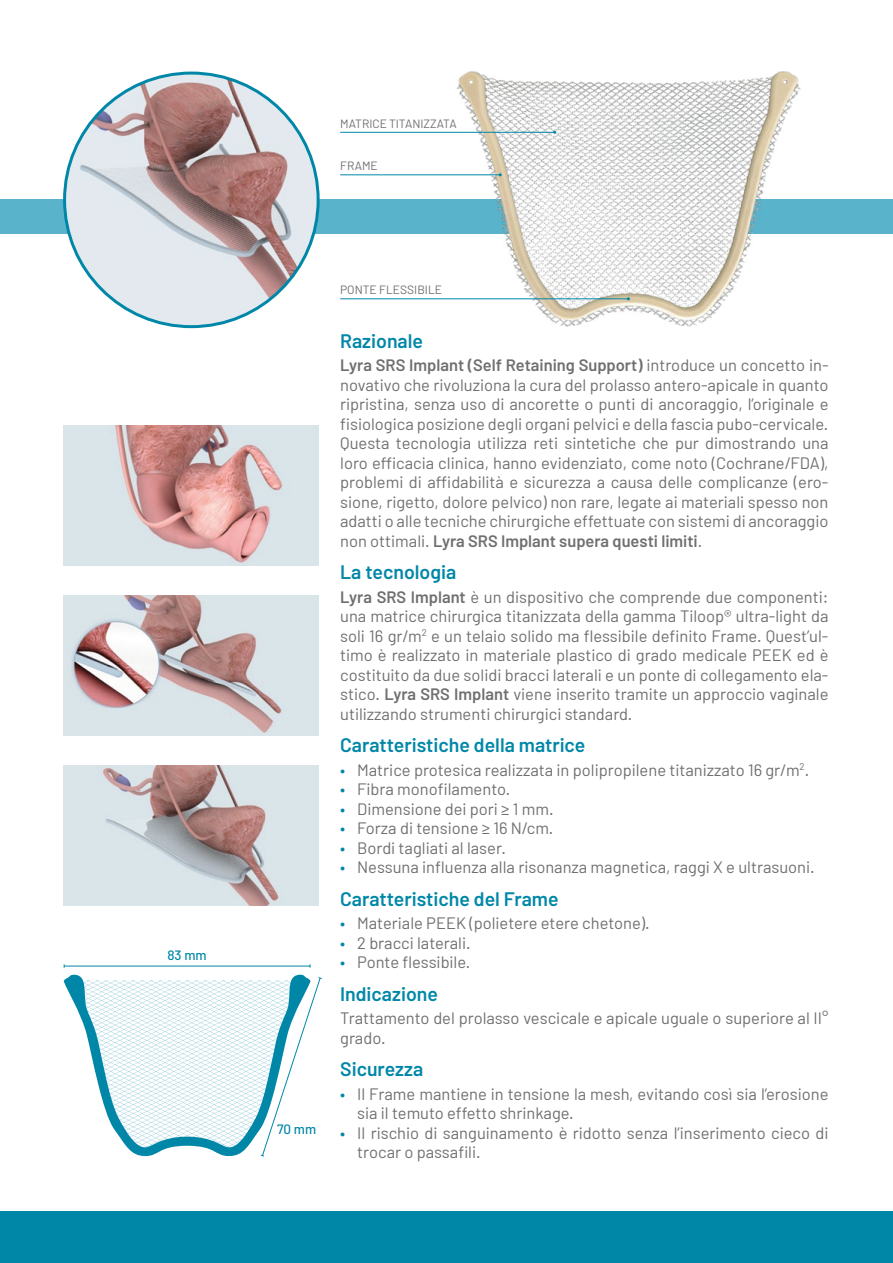
<style>
.page{position:relative;width:893px;height:1263px;background:#fff}
.page>*{position:absolute;margin:0;border:0;box-sizing:border-box;transform-origin:0 0}
.t1{font:600 19.5px "Barlow";color:#0087a8}
.t2{font:16.5px/19.5px "Barlow";color:#706f6f}
.t3{font:500 13.5px "Barlow";color:#0087a8}
.t4{font:12px "Barlow";color:#706f6f}
.s1{font-weight:600}
.s2{color:#0087a8}
</style>
<div class="page">
<div style="left:0;top:200px;width:509px;height:34px;background:#59b3cb"></div>
<div style="left:0;top:1212px;width:893px;height:51px;background:#0087a8"></div>
<div style="left:745px;top:200px;width:148px;height:34px;background:#59b3cb"></div>
<img style="left:65px;top:73px;width:253px;height:254px;border-radius:127px">
<img style="left:64px;top:425px;width:255px;height:141px">
<img style="left:64px;top:595px;width:255px;height:141px">
<img style="left:64px;top:765px;width:255px;height:141px">
<img style="left:455px;top:71px;width:349px;height:256px">
<hr style="left:340px;top:132px;width:215px;height:1px;background:#0087a8">
<hr style="left:340px;top:174px;width:160px;height:1px;background:#0087a8">
<hr style="left:340px;top:298px;width:288px;height:1px;background:#0087a8">
<hr style="left:64px;top:966px;width:246px;height:1px;background:#0087a8">
<svg style="left:64px;top:974px;width:258px;height:183px"></svg>
<p class="t3" style="left:167px;top:947px;width:41px">83 mm</p>
<p class="t4" style="left:340px;top:116px;width:118px">MATRICE TITANIZZATA</p>
<p class="t4" style="left:340px;top:158px;width:39px">FRAME</p>
<p class="t3" style="left:277px;top:1120px;width:41px">70 mm</p>
<p class="t4" style="left:340px;top:282px;width:103px">PONTE FLESSIBILE</p>
<p class="t1" style="left:340px;top:328px;width:84px">Razionale</p>
<p class="t2" style="left:340px;top:355px;width:490px;text-align:justify"><span class="s1">Lyra SRS Implant (Self Retaining Support)</span> introduce un concetto in&shy;novativo che rivoluziona la cura del prolasso antero-apicale in quanto ripristina, senza uso di ancorette o punti di ancoraggio, l’originale e fisiologica posizione degli organi pelvici e della fascia pubo-cervicale.<br>Questa tecnologia utilizza reti sintetiche che pur dimostrando una loro efficacia clinica, hanno evidenziato, come noto (Cochrane/FDA), problemi di affidabilità e sicurezza a causa delle complicanze (ero&shy;sione, rigetto, dolore pelvico) non rare, legate ai materiali spesso non adatti o alle tecniche chirurgiche effettuate con sistemi di ancoraggio non ottimali. <span class="s1">Lyra SRS Implant supera questi limiti</span>.</p>
<p class="t1" style="left:340px;top:560px;width:118px">La tecnologia</p>
<p class="t2" style="left:340px;top:587px;width:490px;text-align:justify"><span class="s1">Lyra SRS Implant</span> è un dispositivo che comprende due componenti: una matrice chirurgica titanizzata della gamma Tiloop® ultra-light da soli 16 gr/m<sup>2</sup> e un telaio solido ma flessibile definito Frame. Quest’ul&shy;timo è realizzato in materiale plastico di grado medicale PEEK ed è costituito da due solidi bracci laterali e un ponte di collegamento ela&shy;stico. <span class="s1">Lyra SRS Implant</span> viene inserito tramite un approccio vaginale utilizzando strumenti chirurgici standard.</p>
<p class="t1" style="left:340px;top:733px;width:247px">Caratteristiche della matrice</p>
<p class="t2" style="left:340px;top:760px;width:471px"><span class="s2">•</span> Matrice protesica realizzata in polipropilene titanizzato 16 gr/m<sup>2</sup>.</p>
<p class="t2" style="left:340px;top:779px;width:172px"><span class="s2">•</span> Fibra monofilamento.</p>
<p class="t2" style="left:340px;top:799px;width:215px"><span class="s2">•</span> Dimensione dei pori ≥ 1 mm.</p>
<p class="t2" style="left:340px;top:818px;width:215px"><span class="s2">•</span> Forza di tensione ≥ 16 N/cm.</p>
<p class="t2" style="left:340px;top:838px;width:167px"><span class="s2">•</span> Bordi tagliati al laser.</p>
<p class="t2" style="left:340px;top:857px;width:476px"><span class="s2">•</span> Nessuna influenza alla risonanza magnetica, raggi X e ultrasuoni.</p>
<p class="t1" style="left:340px;top:886px;width:220px">Caratteristiche del Frame</p>
<p class="t2" style="left:340px;top:913px;width:311px"><span class="s2">•</span> Materiale PEEK (polietere etere chetone).</p>
<p class="t2" style="left:340px;top:933px;width:132px"><span class="s2">•</span> 2 bracci laterali.</p>
<p class="t2" style="left:340px;top:952px;width:132px"><span class="s2">•</span> Ponte flessibile.</p>
<p class="t1" style="left:340px;top:981px;width:99px">Indicazione</p>
<p class="t2" style="left:340px;top:1008px;width:490px">Trattamento del prolasso vescicale e apicale uguale o superiore al II° grado.</p>
<p class="t1" style="left:340px;top:1057px;width:85px">Sicurezza</p>
<p class="t2" style="left:357px;top:1084px;width:473px;text-indent:-17px"><span class="s2">•</span> Il Frame mantiene in tensione la mesh, evitando così sia l’erosione sia il temuto effetto shrinkage.</p>
<p class="t2" style="left:357px;top:1123px;width:473px;text-indent:-17px"><span class="s2">•</span> Il rischio di sanguinamento è ridotto senza l’inserimento cieco di trocar o passafili.</p>
</div>
